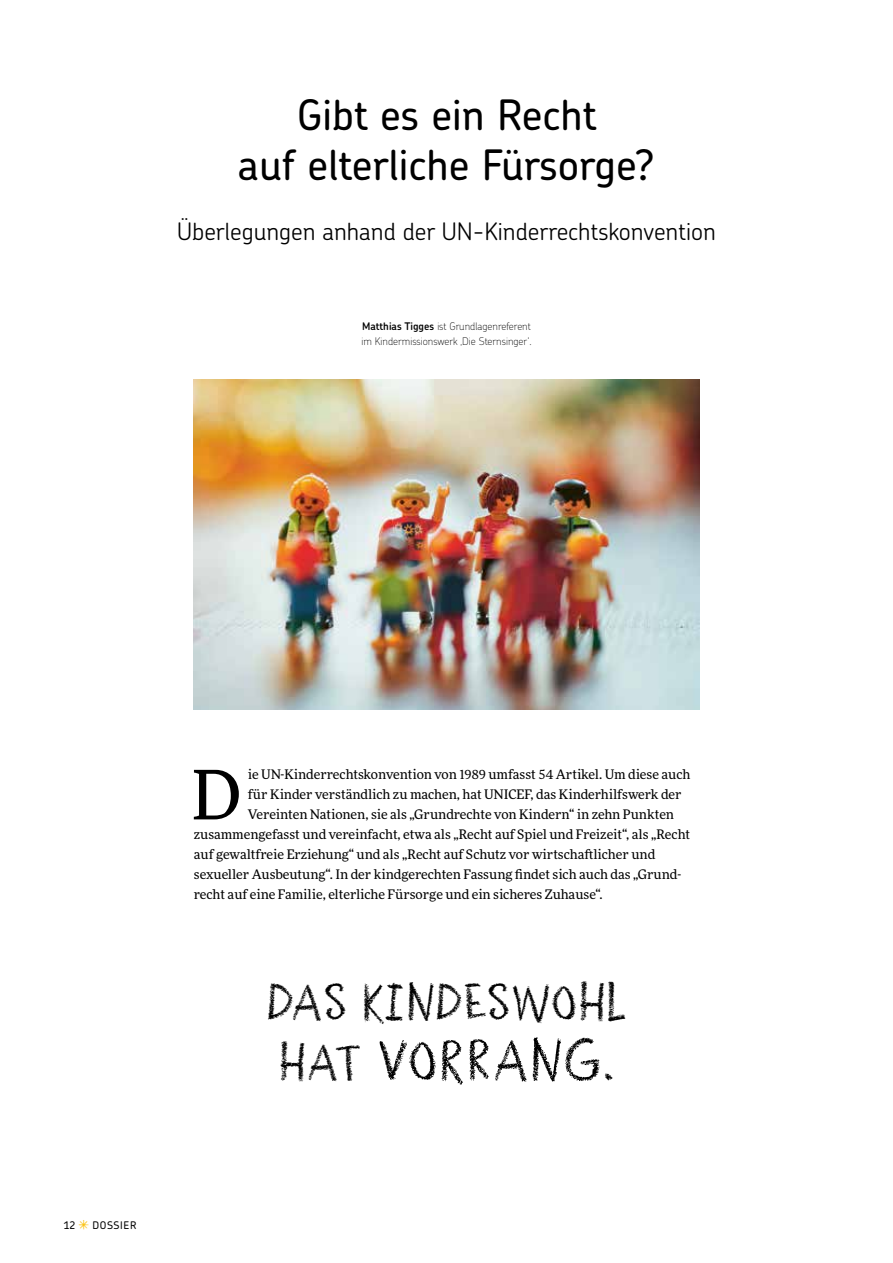
<style>
.page{position:relative;width:893px;height:1263px;background:#fff}
.page>*{position:absolute;margin:0;border:0;box-sizing:border-box;transform-origin:0 0}
.t1{font:67.8px "More Pro";color:#000}
.t2{font:51px "Sternsinger";color:#000}
.t3{font:45px "Sternsinger";color:#000}
.t4{font:500 42px/49.9px "Chevin Std";color:#000;text-align:center}
.t5{font:300 24px "Chevin Std";color:#000}
.t6{font:13.2px "More Pro";color:#000}
.t7{font:100 10.5px/14.2px "Chevin Std";color:#000}
.t8{font:500 10.5px "Chevin";letter-spacing:.06em;color:#000}
.s1{font-weight:600}
.s2{font-family:"Sternsinger";font-weight:400;color:#fbbe00}
.s3{font-size:45px}
</style>
<div class="page">
<img style="left:194px;top:380px;width:505px;height:329px">
<h3 class="t4" style="left:238px;top:89px;width:419px">Gibt es ein Recht<br>auf elterliche Fürsorge?</h3>
<h3 class="t5" style="left:177px;top:215px;width:540px">Überlegungen anhand der UN-Kinderrechtskonvention</h3>
<p class="t7" style="left:361px;top:319px;width:172px"><span class="s1">Matthias Tigges</span> ist Grundlagenreferent im Kindermissionswerk ‚Die Sternsinger‘.</p>
<p class="t8" style="left:64px;top:1218px;width:74px">12 <span class="s2">*</span> DOSSIER</p>
<h1 class="t1" style="left:192px;top:749px;width:51px">D</h1>
<p class="t6" style="left:248px;top:766px;width:444px">ie UN-Kinderrechtskonvention von 1989 umfasst 54 Artikel. Um diese auch</p>
<p class="t6" style="left:248px;top:786px;width:435px">für Kinder verständlich zu machen, hat UNICEF, das Kinderhilfswerk der</p>
<p class="t6" style="left:248px;top:806px;width:428px">Vereinten Nationen, sie als „Grundrechte von Kindern“ in zehn Punkten</p>
<p class="t6" style="left:194px;top:826px;width:498px">zusammengefasst und vereinfacht, etwa als „Recht auf Spiel und Freizeit“, als „Recht</p>
<p class="t6" style="left:194px;top:846px;width:463px">auf gewaltfreie Erziehung“ und als „Recht auf Schutz vor wirtschaftlicher und</p>
<p class="t6" style="left:194px;top:866px;width:489px">sexueller Ausbeutung“. In der kindgerechten Fassung findet sich auch das „Grund-</p>
<p class="t6" style="left:194px;top:886px;width:410px">recht auf eine Familie, elterliche Fürsorge und ein sicheres Zuhause“.</p>
<h3 class="t3" style="left:266px;top:971px;width:362px">DAS KINDESWOHL</h3>
<h2 class="t2" style="left:278px;top:1024px;width:338px"><span class="s3">HAT</span> VORRANG<span class="s3">.</span></h2>
</div>
